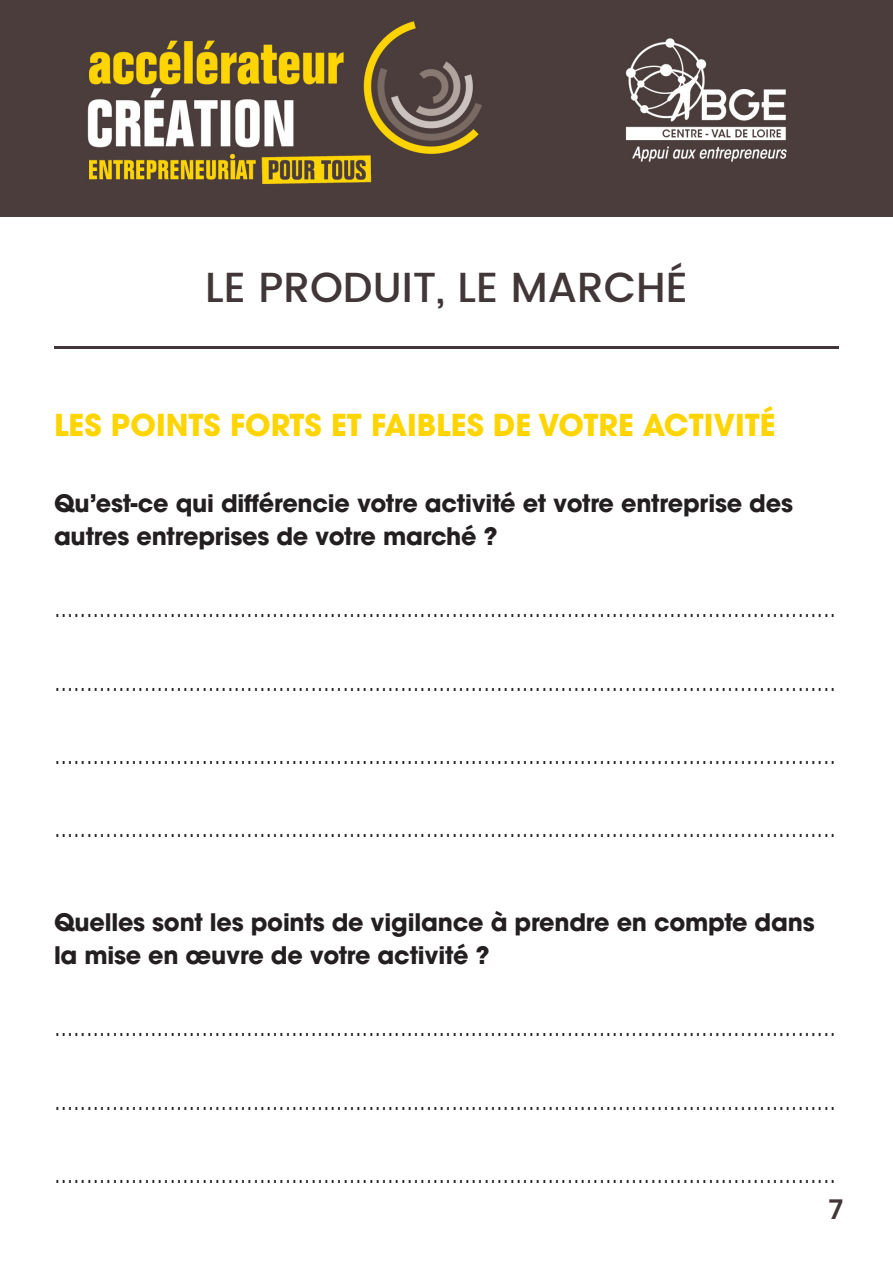
<style>
.page{position:relative;width:893px;height:1263px;background:#fff}
.page>*{position:absolute;margin:0;border:0;box-sizing:border-box;transform-origin:0 0}
.t1{font:500 42px "Poppins";color:#413739}
.t2{font:700 30px "ITC Avant Garde Pro";color:#fed501}
.t3{font:600 27px "Poppins";color:#413739}
.t4{font:24px "ITC Avant Garde Pro";color:#231f20}
.t5{font:700 24px/33px "ITC Avant Garde Pro";letter-spacing:-.01em;color:#231f20}
</style>
<div class="page">
<img style="left:0;top:0;width:893px;height:217px">
<hr style="left:54px;top:347px;width:785px;height:2px;background:#413739">
<p class="t1" style="left:205px;top:256px;width:484px">LE PRODUIT, LE MARCHÉ</p>
<p class="t2" style="left:54px;top:405px;width:723px">LES POINTS FORTS ET FAIBLES DE VOTRE ACTIVITÉ</p>
<p class="t5" style="left:54px;top:486px;width:740px">Qu’est-ce qui différencie votre activité et votre entreprise des autres entreprises de votre marché ?</p>
<p class="t4" style="left:54px;top:594px;width:784px">..........................................................................................................................</p>
<p class="t4" style="left:54px;top:667px;width:784px">..........................................................................................................................</p>
<p class="t4" style="left:54px;top:740px;width:784px">..........................................................................................................................</p>
<p class="t4" style="left:54px;top:814px;width:784px">..........................................................................................................................</p>
<p class="t5" style="left:54px;top:905px;width:762px">Quelles sont les points de vigilance à prendre en compte dans la mise en œuvre de votre activité ?</p>
<p class="t4" style="left:54px;top:1012px;width:784px">..........................................................................................................................</p>
<p class="t4" style="left:54px;top:1086px;width:784px">..........................................................................................................................</p>
<p class="t4" style="left:54px;top:1159px;width:784px">..........................................................................................................................</p>
<p class="t3" style="left:828px;top:1194px;width:16px">7</p>
</div>
